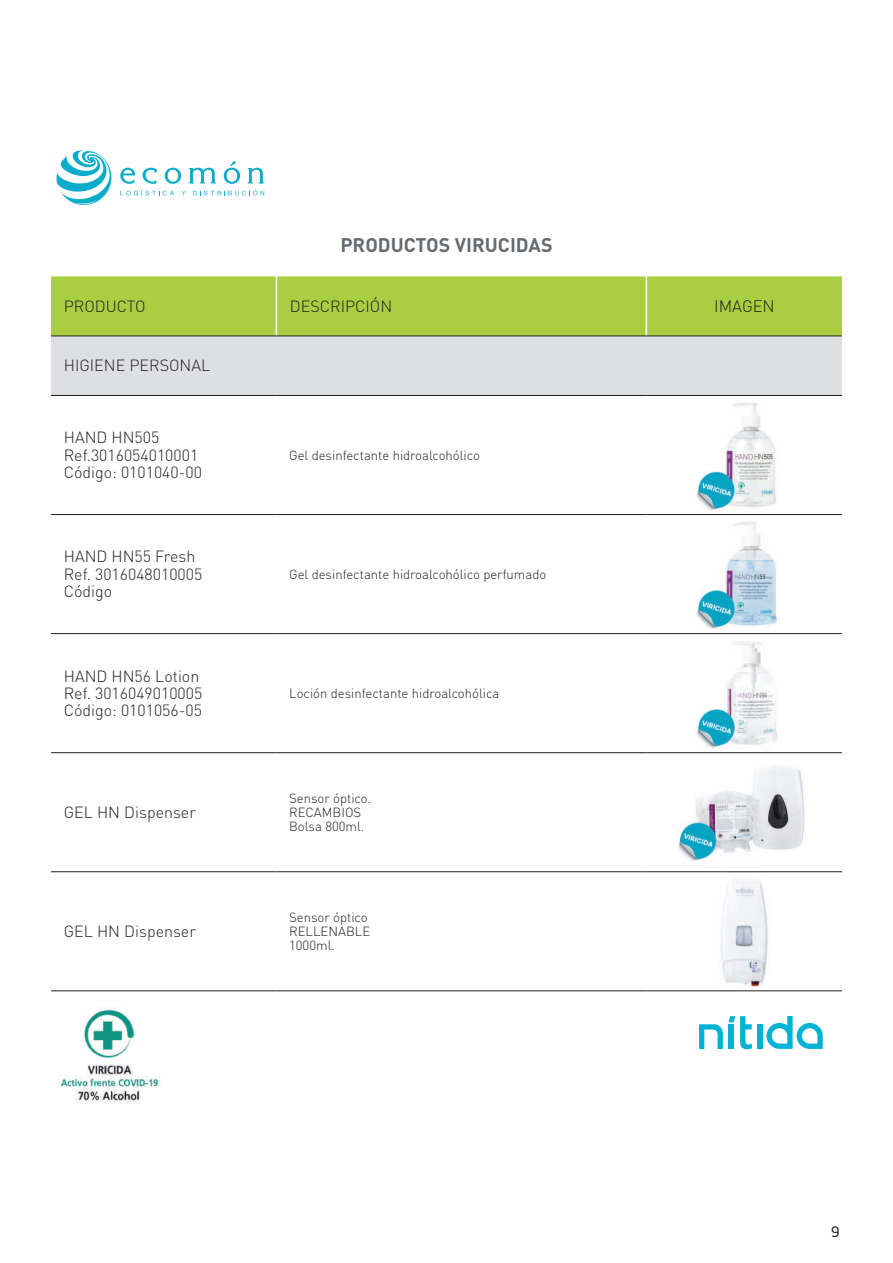
<style>
.page{position:relative;width:893px;height:1263px;background:#fff}
.page>*{position:absolute;margin:0;border:0;box-sizing:border-box;transform-origin:0 0}
.t1{font:700 19.5px "DIN";color:#666b6f}
.t2{font:300 16.5px "DIN";color:#231f20}
.t3{font:300 16.05px/17.2px "DIN";color:#231f20}
.t4{font:14.25px "Neo Sans";color:#231f20}
.t5{font:300 13.2px/14.1px "DIN";color:#231f20}
</style>
<div class="page">
<div style="left:757px;top:1024px;width:6px;height:25px;background:#00b3d4"></div>
<svg style="left:766px;top:1016px;width:57px;height:33px"></svg>
<svg style="left:699px;top:1016px;width:53px;height:33px"></svg>
<svg style="left:56px;top:150px;width:55px;height:55px"></svg>
<svg style="left:120px;top:168px;width:15px;height:16px"></svg>
<svg style="left:143px;top:168px;width:15px;height:16px"></svg>
<svg style="left:165px;top:168px;width:16px;height:16px"></svg>
<svg style="left:189px;top:168px;width:27px;height:15px"></svg>
<svg style="left:224px;top:161px;width:16px;height:23px"></svg>
<svg style="left:248px;top:168px;width:16px;height:15px"></svg>
<svg style="left:120px;top:190px;width:54px;height:5px"></svg>
<svg style="left:193px;top:190px;width:71px;height:5px"></svg>
<div style="left:51px;top:276px;width:791px;height:59px;background:#aace41"></div>
<div style="left:51px;top:336px;width:791px;height:59px;background:#dddfe3"></div>
<hr style="left:51px;top:395px;width:225px;height:1px;background:#231f20">
<hr style="left:276px;top:395px;width:370px;height:1px;background:#231f20">
<hr style="left:646px;top:395px;width:196px;height:1px;background:#231f20">
<hr style="left:51px;top:514px;width:225px;height:1px;background:#231f20">
<hr style="left:276px;top:514px;width:370px;height:1px;background:#231f20">
<hr style="left:646px;top:514px;width:196px;height:1px;background:#231f20">
<hr style="left:51px;top:633px;width:225px;height:1px;background:#231f20">
<hr style="left:276px;top:633px;width:370px;height:1px;background:#231f20">
<hr style="left:646px;top:633px;width:196px;height:1px;background:#231f20">
<hr style="left:51px;top:752px;width:225px;height:1px;background:#231f20">
<hr style="left:276px;top:752px;width:370px;height:1px;background:#231f20">
<hr style="left:646px;top:752px;width:196px;height:1px;background:#231f20">
<hr style="left:51px;top:871px;width:225px;height:1px;background:#231f20">
<hr style="left:276px;top:871px;width:370px;height:1px;background:#231f20">
<hr style="left:646px;top:871px;width:196px;height:1px;background:#231f20">
<hr style="left:51px;top:990px;width:225px;height:1px;background:#231f20">
<hr style="left:276px;top:990px;width:370px;height:1px;background:#231f20">
<hr style="left:646px;top:990px;width:196px;height:1px;background:#231f20">
<hr style="left:276px;top:276px;width:1px;height:59px;background:#fff">
<hr style="left:646px;top:276px;width:1px;height:59px;background:#fff">
<hr style="left:51px;top:335px;width:225px;height:1px;background:#231f20">
<hr style="left:276px;top:335px;width:370px;height:1px;background:#231f20">
<hr style="left:646px;top:335px;width:196px;height:1px;background:#231f20">
<img style="left:696px;top:403px;width:81px;height:107px">
<img style="left:59px;top:1007px;width:101px;height:97px">
<img style="left:696px;top:522px;width:81px;height:107px">
<img style="left:696px;top:641px;width:82px;height:107px">
<img style="left:678px;top:766px;width:127px;height:95px">
<img style="left:721px;top:880px;width:47px;height:106px">
<p class="t1" style="left:340px;top:232px;width:214px">PRODUCTOS VIRUCIDAS</p>
<p class="t3" style="left:64px;top:297px;width:83px">PRODUCTO</p>
<p class="t3" style="left:290px;top:297px;width:104px">DESCRIPCIÓN</p>
<p class="t2" style="left:714px;top:296px;width:62px">IMAGEN</p>
<p class="t3" style="left:64px;top:357px;width:148px">HIGIENE PERSONAL</p>
<p class="t3" style="left:64px;top:429px;width:140px">HAND HN505<br>Ref.3016054010001<br>Código: 0101040-00</p>
<p class="t3" style="left:64px;top:548px;width:140px">HAND HN55 Fresh<br>Ref. 3016048010005<br>Código</p>
<p class="t3" style="left:64px;top:667px;width:140px">HAND HN56 Lotion<br>Ref. 3016049010005<br>Código: 0101056-05</p>
<p class="t3" style="left:64px;top:803px;width:134px">GEL HN Dispenser</p>
<p class="t3" style="left:64px;top:922px;width:134px">GEL HN Dispenser</p>
<p class="t5" style="left:289px;top:448px;width:192px">Gel desinfectante hidroalcohólico</p>
<p class="t5" style="left:289px;top:567px;width:259px">Gel desinfectante hidroalcohólico perfumado</p>
<p class="t5" style="left:289px;top:686px;width:212px">Loción desinfectante hidroalcohólica</p>
<p class="t5" style="left:289px;top:791px;width:84px">Sensor óptico.<br>RECAMBIOS<br>Bolsa 800ml.</p>
<p class="t5" style="left:289px;top:910px;width:83px">Sensor óptico<br>RELLENABLE<br>1000ml.</p>
<p class="t4" style="left:831px;top:1224px;width:10px">9</p>
</div>
